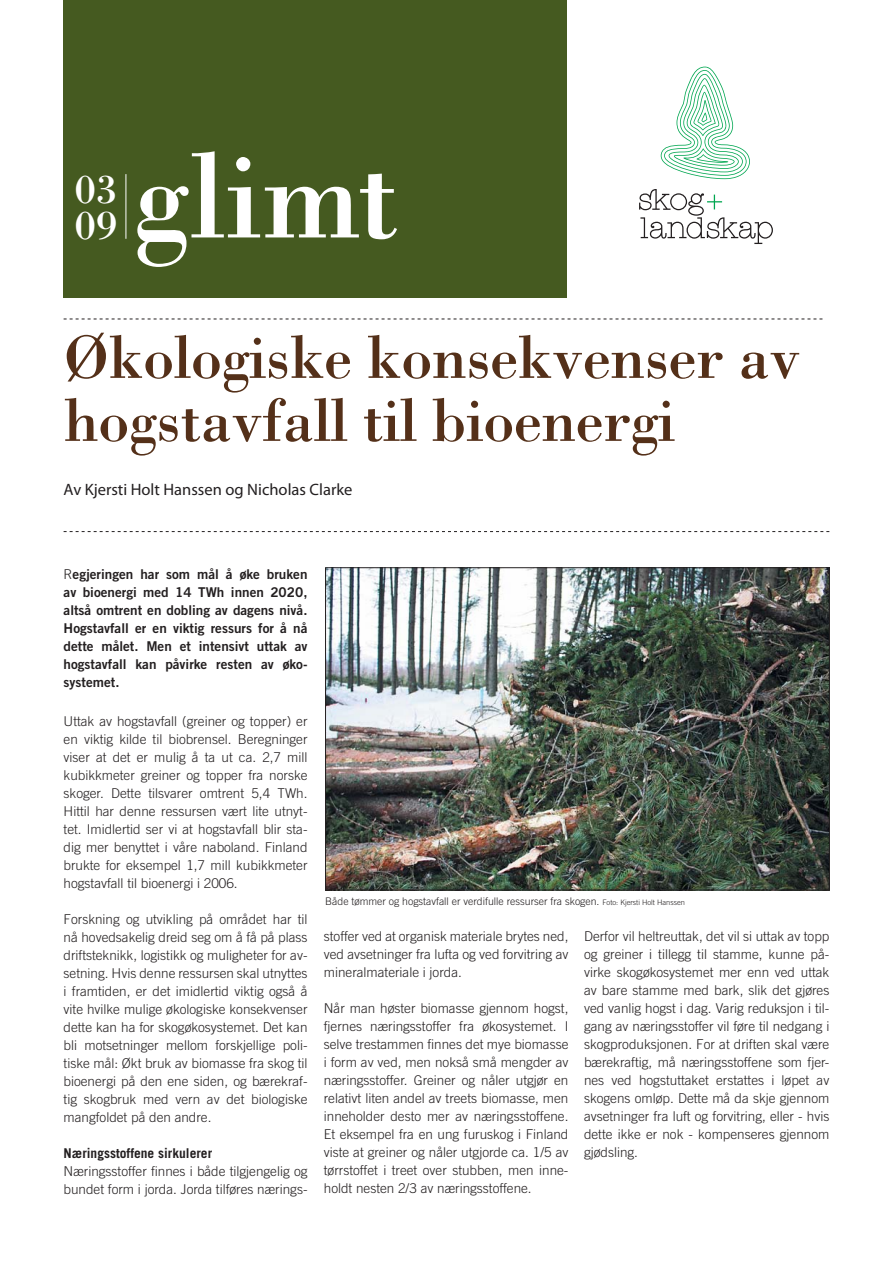
<style>
.page{position:relative;width:893px;height:1263px;background:#fff}
.page>*{position:absolute;margin:0;border:0;box-sizing:border-box;transform-origin:0 0}
.t1{font:126.15px "Bodoni";letter-spacing:.01em;color:#fff}
.t2{font:63px/63px "Bodoni";letter-spacing:-.01em;color:#543019}
.t3{font:42.6px/36.2px "Bodoni";color:#fff}
.t4{font:16.5px "Myriad Pro";color:#231f20}
.t5{font:300 13.5px/18px "Trade Gothic";color:#231f20;text-align:justify}
.t6{font:13.5px/18px "Trade Gothic Bold Two";color:#231f20;text-align:justify}
.t7{font:700 13.5px "Trade Gothic";color:#231f20}
.t8{font:300 10.5px "Trade Gothic";color:#231f20}
.s1{font-family:"Trade Gothic";font-weight:300}
.s2{font-size:7.5px}
</style>
<div class="page">
<div style="left:64px;top:0;width:503px;height:298px;background:#455a20"></div>
<svg style="left:64px;top:531px;width:765px;height:1px"></svg>
<svg style="left:64px;top:319px;width:758px;height:1px"></svg>
<hr style="left:125px;top:174px;width:1px;height:65px;background:#fff">
<svg style="left:639px;top:189px;width:134px;height:55px"></svg>
<svg style="left:660px;top:67px;width:90px;height:112px"></svg>
<img style="left:327px;top:570px;width:500px;height:318px">
<div style="left:325px;top:568px;width:504px;height:322px;border:1px solid #231f20"></div>
<h3 class="t3" style="left:75px;top:175px;width:44px">03<br>09</h3>
<h1 class="t1" style="left:133px;top:151px;width:267px">glimt</h1>
<h2 class="t2" style="left:64px;top:332px;width:738px">Økologiske konsekvenser av hogstavfall til bioenergi</h2>
<p class="t4" style="left:64px;top:480px;width:290px">Av Kjersti Holt Hanssen og Nicholas Clarke</p>
<p class="t6" style="left:64px;top:566px;width:245px"><span class="s1">R</span>egjeringen har som mål å øke bruken av bioenergi med 14 TWh innen 2020, altså omtrent en dobling av dagens nivå.<br>Hogstavfall er en viktig ressurs for å nå dette målet. Men et intensivt uttak av hogstavfall kan påvirke resten av øko&shy;systemet.</p>
<p class="t5" style="left:64px;top:713px;width:245px">Uttak av hogstavfall (greiner og topper) er en viktig kilde til biobrensel. Beregninger viser at det er mulig å ta ut ca. 2,7 mill kubikkmeter greiner og topper fra norske skoger. Dette tilsvarer omtrent 5,4 TWh.<br>Hittil har denne ressursen vært lite utnyt&shy;tet. Imidlertid ser vi at hogstavfall blir sta&shy;dig mer benyttet i våre naboland. Finland brukte for eksempel 1,7 mill kubikkmeter hogstavfall til bioenergi i 2006.</p>
<p class="t5" style="left:64px;top:911px;width:245px">Forskning og utvikling på området har til nå hovedsakelig dreid seg om å få på plass driftsteknikk, logistikk og muligheter for av&shy;setning. Hvis denne ressursen skal utnyttes i framtiden, er det imidlertid viktig også å vite hvilke mulige økologiske konsekvenser dette kan ha for skogøkosystemet. Det kan bli motsetninger mellom forskjellige poli&shy;tiske mål: Økt bruk av biomasse fra skog til bioenergi på den ene siden, og bærekraf&shy;tig skogbruk med vern av det biologiske mangfoldet på den andre.</p>
<p class="t7" style="left:64px;top:1148px;width:150px">Næringsstoffene sirkulerer</p>
<p class="t5" style="left:64px;top:1163px;width:245px">Næringsstoffer finnes i både tilgjengelig og bundet form i jorda. Jorda tilføres nærings-</p>
<p class="t8" style="left:325px;top:898px;width:361px">Både tømmer og hogstavfall er verdifulle ressurser fra skogen. <span class="s2">Foto: Kjersti Holt Hanssen</span></p>
<p class="t5" style="left:324px;top:929px;width:246px">stoffer ved at organisk materiale brytes ned, ved avsetninger fra lufta og ved forvitring av mineralmateriale i jorda.</p>
<p class="t5" style="left:324px;top:1001px;width:246px">Når man høster biomasse gjennom hogst, fjernes næringsstoffer fra økosystemet. I selve trestammen finnes det mye biomasse i form av ved, men nokså små mengder av næringsstoffer. Greiner og nåler utgjør en relativt liten andel av treets biomasse, men inneholder desto mer av næringsstoffene.<br>Et eksempel fra en ung furuskog i Finland viste at greiner og nåler utgjorde ca. 1/5 av tørrstoffet i treet over stubben, men inne&shy;holdt nesten 2/3 av næringsstoffene.</p>
<p class="t5" style="left:584px;top:929px;width:247px">Derfor vil heltreuttak, det vil si uttak av topp og greiner i tillegg til stamme, kunne på&shy;virke skogøkosystemet mer enn ved uttak av bare stamme med bark, slik det gjøres ved vanlig hogst i dag. Varig reduksjon i til&shy;gang av næringsstoffer vil føre til nedgang i skogproduksjonen. For at driften skal være bærekraftig, må næringsstoffene som fjer&shy;nes ved hogstuttaket erstattes i løpet av skogens omløp. Dette må da skje gjennom avsetninger fra luft og forvitring, eller - hvis dette ikke er nok - kompenseres gjennom gjødsling.</p>
</div>
